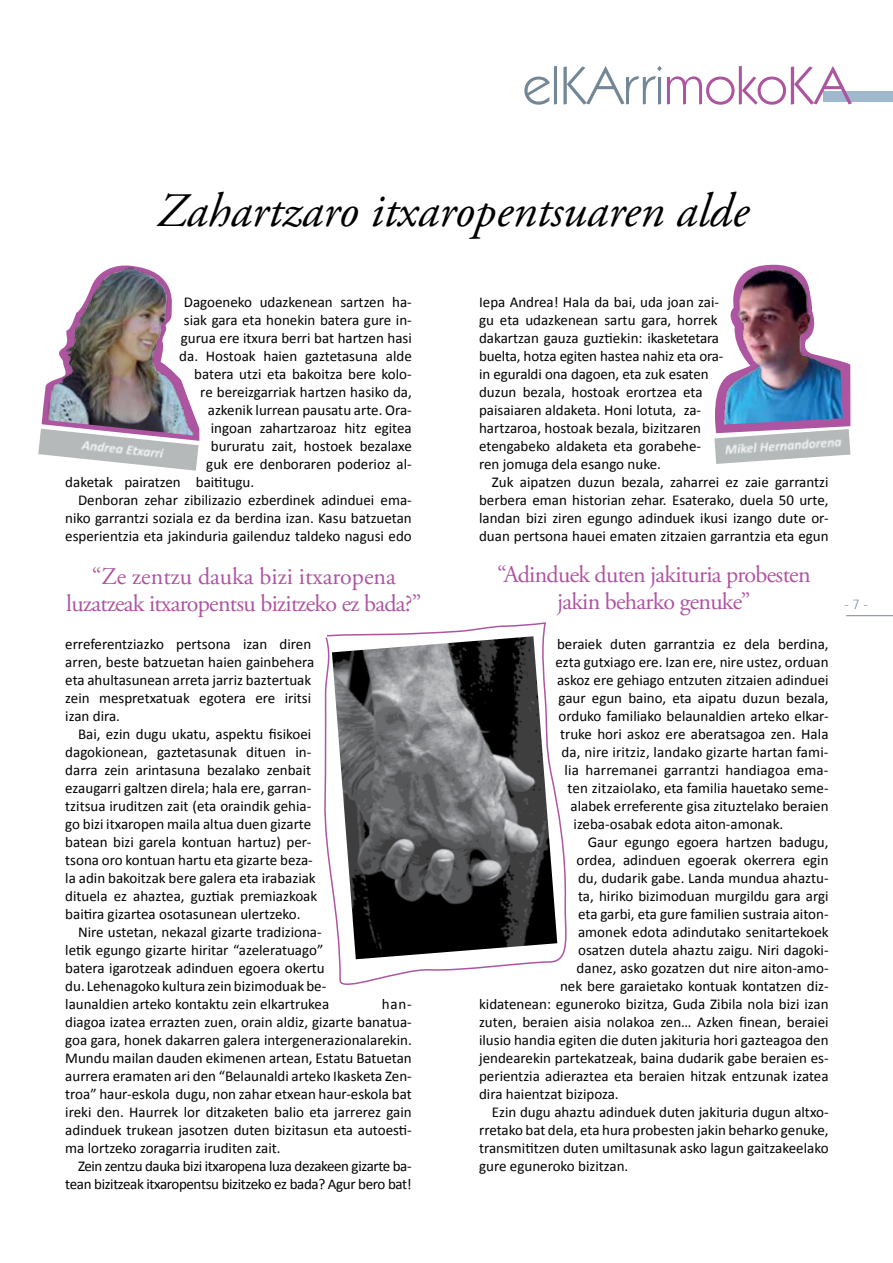
<style>
.page{position:relative;width:893px;height:1263px;background:#fff}
.page>*{position:absolute;margin:0;border:0;box-sizing:border-box;transform-origin:0 0}
.t1{font:54px "Kabel IT Cby BT";color:#748797}
.t2{font:italic 48px "Adobe Garamond Pro";color:#000}
.t3{font:24px/27px "Adobe Garamond Pro";letter-spacing:-.03em;color:#ae55a1;text-align:center}
.t4{font:15px/18px "Calibri";color:#000}
.t5{font:15px/18px "Calibri";letter-spacing:-.025em;color:#000;text-align:right}
.t6{font:13.5px "Kabel IT Cby BT";color:#748797}
.s1{color:#ae55a1}
</style>
<div class="page">
<hr style="left:846px;top:615px;width:47px;height:1px;background:#748797">
<div style="left:824px;top:91px;width:69px;height:11px;background:#9fb8cd"></div>
<svg style="left:324px;top:622px;width:243px;height:363px"></svg>
<img style="left:332px;top:636px;width:225px;height:323px">
<img style="left:41px;top:265px;width:159px;height:171px">
<img style="left:38px;top:429px;width:161px;height:42px">
<img style="left:714px;top:433px;width:136px;height:31px">
<svg style="left:715px;top:362px;width:135px;height:71px"></svg>
<img style="left:715px;top:264px;width:128px;height:161px">
<h1 class="t1" style="left:523px;top:52px;width:329px">elKArri<span class="s1">mokoKA</span></h1>
<h2 class="t2" style="left:158px;top:182px;width:592px">Zahartzaro itxaropentsuaren alde</h2>
<p class="t4" style="left:184px;top:293px;width:229px">Dagoeneko udazkenean sartzen ha-</p>
<p class="t4" style="left:184px;top:311px;width:230px">siak gara eta honekin batera gure in-</p>
<p class="t4" style="left:181px;top:329px;width:232px">gurua ere itxura berri bat hartzen hasi</p>
<p class="t4" style="left:179px;top:347px;width:234px">da. Hostoak haien gaztetasuna alde</p>
<p class="t4" style="left:194px;top:365px;width:219px">batera utzi eta bakoitza bere kolo-</p>
<p class="t4" style="left:200px;top:383px;width:213px">re bereizgarriak hartzen hasiko da,</p>
<p class="t4" style="left:208px;top:401px;width:205px">azkenik lurrean pausatu arte. Ora-</p>
<p class="t4" style="left:211px;top:419px;width:203px">ingoan zahartzaroaz hitz egitea</p>
<p class="t4" style="left:211px;top:437px;width:202px">bururatu zait, hostoek bezalaxe</p>
<p class="t4" style="left:206px;top:455px;width:207px">guk ere denboraren poderioz al-</p>
<p class="t4" style="left:65px;top:473px;width:190px">daketak pairatzen baititugu.</p>
<p class="t4" style="left:78px;top:491px;width:335px">Denboran zehar zibilizazio ezberdinek adinduei ema-</p>
<p class="t4" style="left:65px;top:509px;width:348px">niko garrantzi soziala ez da berdina izan. Kasu batzuetan</p>
<p class="t4" style="left:65px;top:527px;width:348px">esperientzia eta jakinduria gailenduz taldeko nagusi edo</p>
<p class="t4" style="left:479px;top:293px;width:246px">Iepa Andrea! Hala da bai, uda joan zai&shy;gu eta udazkenean sartu gara, horrek dakartzan gauza guztiekin: ikasketetara buelta, hotza egiten hastea nahiz eta ora&shy;in eguraldi ona dagoen, eta zuk esaten duzun bezala, hostoak erortzea eta paisaiaren aldaketa. Honi lotuta, za&shy;hartzaroa, hostoak bezala, bizitzaren etengabeko aldaketa eta gorabehe&shy;ren jomuga dela esango nuke.</p>
<p class="t4" style="left:479px;top:473px;width:351px;text-align:justify;text-indent:13px">Zuk aipatzen duzun bezala, zaharrei ez zaie garrantzi berbera eman historian zehar. Esaterako, duela 50 urte, landan bizi ziren egungo adinduek ikusi izango dute or&shy;duan pertsona hauei ematen zitzaien garrantzia eta egun</p>
<h3 class="t3" style="left:66px;top:563px;width:357px">“Ze zentzu dauka bizi itxaropena luzatzeak itxaropentsu bizitzeko ez bada?”</h3>
<h3 class="t3" style="left:497px;top:562px;width:315px">“Adinduek duten jakituria probesten jakin beharko genuke”</h3>
<p class="t4" style="left:65px;top:635px;width:251px">erreferentziazko pertsona izan diren arren, beste batzuetan haien gainbehera eta ahultasunean arreta jarriz baztertuak zein mespretxatuak egotera ere iritsi izan dira.</p>
<p class="t4" style="left:65px;top:725px;width:254px;text-indent:13px">Bai, ezin dugu ukatu, aspektu fisikoei dagokionean, gaztetasunak dituen in&shy;darra zein arintasuna bezalako zenbait ezaugarri galtzen direla; hala ere, garran&shy;tzitsua iruditzen zait (eta oraindik gehia&shy;go bizi itxaropen maila altua duen gizarte batean bizi garela kontuan hartuz) per&shy;tsona oro kontuan hartu eta gizarte beza&shy;la adin bakoitzak bere galera eta irabaziak dituela ez ahaztea, guztiak premiazkoak baitira gizartea osotasunean ulertzeko.</p>
<p class="t4" style="left:65px;top:923px;width:266px;text-align:center">Nire ustetan, nekazal gizarte tradiziona&shy;letik egungo gizarte hiritar “azeleratuago” batera igarotzeak adinduen egoera okertu du. Lehenagoko kultura zein bizimoduak be&shy;launaldien arteko kontaktu zein elkartrukea</p>
<p class="t4" style="left:65px;top:995px;width:348px;text-align:justify;text-indent:316px">han&shy;diagoa izatea errazten zuen, orain aldiz, gizarte banatua&shy;goa gara, honek dakarren galera intergenerazionalarekin.<br>Mundu mailan dauden ekimenen artean, Estatu Batuetan aurrera eramaten ari den “Belaunaldi arteko Ikasketa Zen&shy;troa” haur-eskola dugu, non zahar etxean haur-eskola bat ireki den. Haurrek lor ditzaketen balio eta jarrerez gain adinduek trukean jasotzen duten bizitasun eta autoesti&shy;ma lortzeko zoragarria iruditen zait.</p>
<p class="t5" style="left:65px;top:1157px;width:348px">Zein zentzu dauka bizi itxaropena luza dezakeen gizarte ba&shy;tean bizitzeak itxaropentsu bizitzeko ez bada? Agur bero bat!</p>
<p class="t4" style="left:557px;top:635px;width:273px">beraiek duten garrantzia ez dela berdina,</p>
<p class="t4" style="left:556px;top:653px;width:274px">ezta gutxiago ere. Izan ere, nire ustez, orduan</p>
<p class="t4" style="left:557px;top:671px;width:273px">askoz ere gehiago entzuten zitzaien adinduei</p>
<p class="t4" style="left:559px;top:689px;width:272px">gaur egun baino, eta aipatu duzun bezala,</p>
<p class="t4" style="left:559px;top:707px;width:271px">orduko familiako belaunaldien arteko elkar-</p>
<p class="t4" style="left:560px;top:725px;width:270px">truke hori askoz ere aberatsagoa zen. Hala</p>
<p class="t4" style="left:562px;top:743px;width:268px">da, nire iritziz, landako gizarte hartan fami-</p>
<p class="t4" style="left:565px;top:761px;width:265px">lia harremanei garrantzi handiagoa ema-</p>
<p class="t4" style="left:568px;top:779px;width:263px">ten zitzaiolako, eta familia hauetako seme-</p>
<p class="t4" style="left:571px;top:797px;width:259px">alabek erreferente gisa zituztelako beraien</p>
<p class="t4" style="left:574px;top:815px;width:211px">izeba-osabak edota aiton-amonak.</p>
<p class="t4" style="left:588px;top:833px;width:242px">Gaur egungo egoera hartzen badugu,</p>
<p class="t4" style="left:577px;top:851px;width:253px">ordea, adinduen egoerak okerrera egin</p>
<p class="t4" style="left:578px;top:869px;width:252px">du, dudarik gabe. Landa mundua ahaztu-</p>
<p class="t4" style="left:578px;top:887px;width:252px">ta, hiriko bizimoduan murgildu gara argi</p>
<p class="t4" style="left:578px;top:905px;width:252px">eta garbi, eta gure familien sustraia aiton-</p>
<p class="t4" style="left:578px;top:923px;width:252px">amonek edota adindutako senitartekoek</p>
<p class="t4" style="left:578px;top:941px;width:252px">osatzen dutela ahaztu zaigu. Niri dagoki-</p>
<p class="t4" style="left:577px;top:959px;width:253px">danez, asko gozatzen dut nire aiton-amo-</p>
<p class="t4" style="left:560px;top:977px;width:270px">nek bere garaietako kontuak kontatzen diz-</p>
<p class="t4" style="left:479px;top:995px;width:351px">kidatenean: eguneroko bizitza, Guda Zibila nola bizi izan</p>
<p class="t4" style="left:479px;top:1013px;width:351px">zuten, beraien aisia nolakoa zen… Azken finean, beraiei</p>
<p class="t4" style="left:479px;top:1031px;width:351px">ilusio handia egiten die duten jakituria hori gazteagoa den</p>
<p class="t4" style="left:479px;top:1049px;width:351px">jendearekin partekatzeak, baina dudarik gabe beraien es-</p>
<p class="t4" style="left:479px;top:1067px;width:351px">perientzia adieraztea eta beraien hitzak entzunak izatea</p>
<p class="t4" style="left:479px;top:1085px;width:141px">dira haientzat bizipoza.</p>
<p class="t4" style="left:492px;top:1103px;width:338px">Ezin dugu ahaztu adinduek duten jakituria dugun altxo-</p>
<p class="t4" style="left:479px;top:1121px;width:351px">rretako bat dela, eta hura probesten jakin beharko genuke,</p>
<p class="t4" style="left:479px;top:1139px;width:351px">transmititzen duten umiltasunak asko lagun gaitzakeelako</p>
<p class="t4" style="left:479px;top:1157px;width:151px">gure eguneroko bizitzan.</p>
<p class="t6" style="left:844px;top:596px;width:25px">- 7 -</p>
</div>
